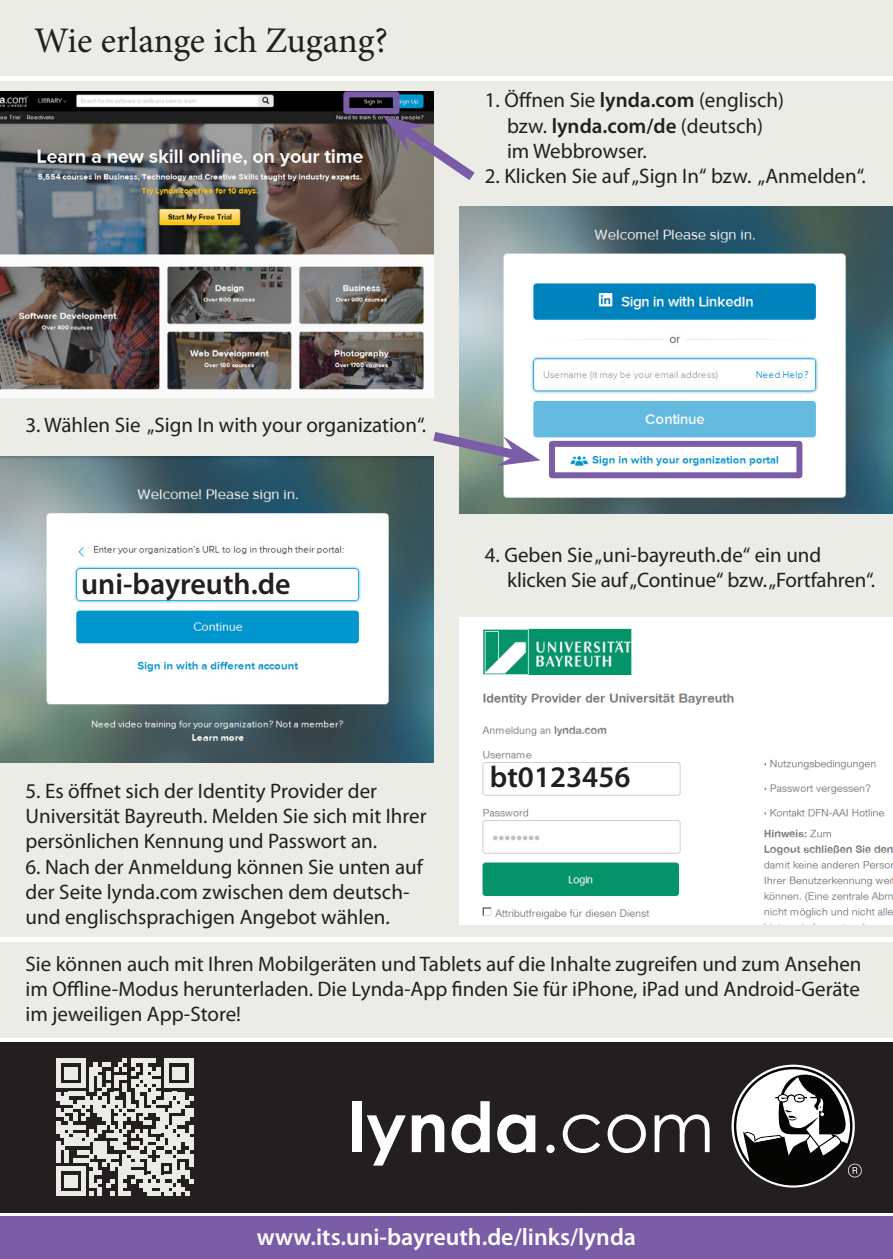
<style>
.page{position:relative;width:893px;height:1259px;background:#fff}
.page>*{position:absolute;margin:0;border:0;box-sizing:border-box;transform-origin:0 0}
.t1{font:36px "Minion Pro";letter-spacing:-.005em;color:#231f20}
.t2{font:600 30px "Myriad Pro";color:#231f20}
.t3{font:600 24px "Myriad Pro";color:#fff}
.t4{font:21px/25.2px "Myriad Pro";color:#231f20}
.s1{font-weight:600}
</style>
<div class="page">
<div style="left:0;top:0;width:893px;height:1037px;background:#ecece7"></div>
<div style="left:0;top:1216px;width:893px;height:43px;background:#7a5ca7"></div>
<img style="left:0;top:92px;width:434px;height:306px">
<img style="left:459px;top:207px;width:434px;height:306px">
<img style="left:0;top:456px;width:434px;height:307px">
<img style="left:459px;top:618px;width:434px;height:306px">
<div style="left:490px;top:764px;width:155px;height:28px;background:#fff"></div>
<div style="left:81px;top:571px;width:271px;height:28px;background:#fff"></div>
<svg style="left:383px;top:115px;width:92px;height:74px"></svg>
<div style="left:343px;top:91px;width:56px;height:23px;border:6px solid #7a5ca7"></div>
<div style="left:549px;top:441px;width:253px;height:37px;border:6px solid #7a5ca7"></div>
<svg style="left:424px;top:425px;width:116px;height:41px"></svg>
<hr style="left:0;top:77px;width:893px;height:4px;background:#fff">
<hr style="left:0;top:938px;width:893px;height:4px;background:#fff">
<div style="left:0;top:1042px;width:893px;height:170px;background:#231f20"></div>
<div style="left:56px;top:1058px;width:5px;height:13px;background:#ecece7"></div>
<div style="left:56px;top:1071px;width:5px;height:16px;background:#ecece7"></div>
<div style="left:56px;top:1092px;width:5px;height:8px;background:#ecece7"></div>
<div style="left:56px;top:1108px;width:5px;height:8px;background:#ecece7"></div>
<div style="left:56px;top:1121px;width:5px;height:12px;background:#ecece7"></div>
<div style="left:56px;top:1141px;width:5px;height:9px;background:#ecece7"></div>
<div style="left:56px;top:1150px;width:5px;height:12px;background:#ecece7"></div>
<div style="left:56px;top:1166px;width:5px;height:21px;background:#ecece7"></div>
<div style="left:56px;top:1187px;width:5px;height:8px;background:#ecece7"></div>
<svg style="left:61px;top:1058px;width:132px;height:137px"></svg>
<div style="left:352px;top:1101px;width:9px;height:51px;background:#fff"></div>
<svg style="left:367px;top:1115px;width:39px;height:50px"></svg>
<svg style="left:412px;top:1114px;width:32px;height:38px"></svg>
<svg style="left:451px;top:1101px;width:39px;height:52px"></svg>
<svg style="left:497px;top:1114px;width:38px;height:39px"></svg>
<svg style="left:546px;top:1144px;width:9px;height:9px"></svg>
<svg style="left:563px;top:1114px;width:37px;height:39px"></svg>
<svg style="left:608px;top:1114px;width:38px;height:39px"></svg>
<svg style="left:655px;top:1114px;width:55px;height:38px"></svg>
<svg style="left:734px;top:1067px;width:128px;height:118px"></svg>
<p class="t1" style="left:34px;top:17px;width:356px">Wie erlange ich Zugang?</p>
<p class="t4" style="left:507px;top:87px;width:279px;text-indent:-22px">1. Öffnen Sie <span class="s1">lynda.com</span> (englisch) bzw. <span class="s1">lynda.com/de</span> (deutsch) im Webbrowser.</p>
<p class="t4" style="left:485px;top:163px;width:383px">2. Klicken Sie auf „Sign In“ bzw. „Anmelden“.</p>
<p class="t4" style="left:26px;top:411px;width:402px">3. Wählen Sie „Sign In with your organization“.</p>
<p class="t2" style="left:81px;top:564px;width:211px">uni-bayreuth.de</p>
<p class="t4" style="left:507px;top:542px;width:370px;text-indent:-22px">4. Geben Sie „uni-bayreuth.de“ ein und klicken Sie auf „Continue“ bzw. „Fortfahren“.</p>
<p class="t4" style="left:26px;top:778px;width:403px">5. Es öffnet sich der Identity Provider der<br>Universität Bayreuth. Melden Sie sich mit Ihrer persönlichen Kennung und Passwort an.</p>
<p class="t4" style="left:26px;top:853px;width:399px">6. Nach der Anmeldung können Sie unten auf der Seite lynda.com zwischen dem deutsch&shy;und englischsprachigen Angebot wählen.</p>
<p class="t2" style="left:490px;top:757px;width:142px">bt0123456</p>
<p class="t4" style="left:26px;top:950px;width:837px;text-align:justify">Sie können auch mit Ihren Mobilgeräten und Tablets auf die Inhalte zugreifen und zum Ansehen im Offline-Modus herunterladen. Die Lynda-App finden Sie für iPhone, iPad und Android-Geräte im jeweiligen App-Store!</p>
<p class="t3" style="left:257px;top:1221px;width:381px">www.its.uni-bayreuth.de/links/lynda</p>
</div>
